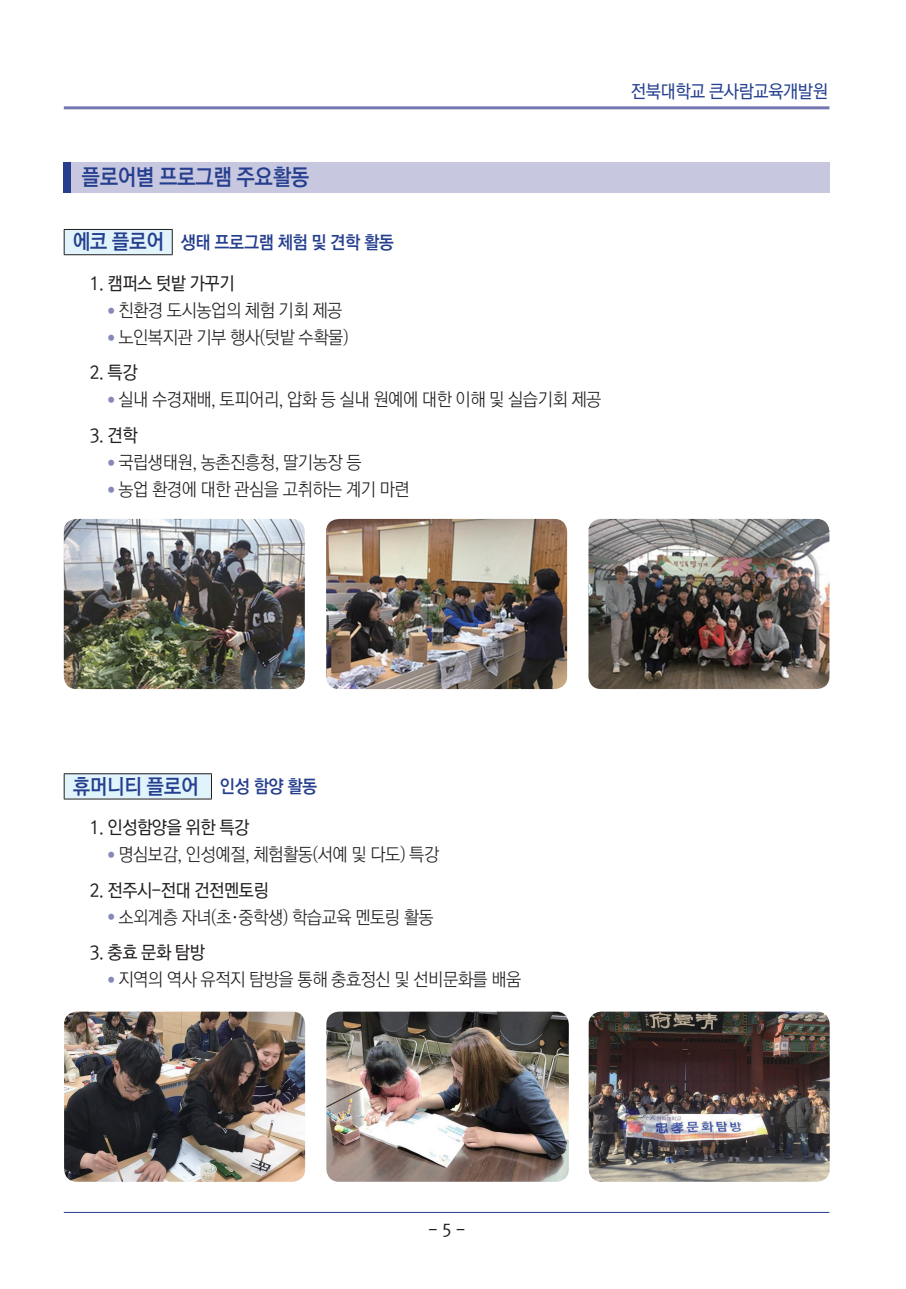
<style>
.page{position:relative;width:906px;height:1289px;background:#fff}
.page>*{position:absolute;margin:0;border:0;box-sizing:border-box;transform-origin:0 0}
.t1{font:22.5px "Rix Go B";letter-spacing:-.025em;color:#253f8e;scale:.92 1}
.t2{font:21px "Rix Go B";letter-spacing:-.025em;color:#253f8e;scale:.94 1}
.t3{font:18px "Rix Go L";letter-spacing:-.025em;color:#231f20;scale:.94 1}
.t4{font:18px "Rix Go M";letter-spacing:-.025em;color:#231f20;scale:.94 1}
.t5{font:18px "Rix Go B";letter-spacing:-.025em;color:#253f8e;scale:.94 1}
.t6{font:18px "Rix Go M";letter-spacing:-.025em;color:#253f8e;scale:.94 1}
.t7{font:16.5px "Rix Go M";color:#231f20}
.s1{font-size:21px}
.s2{font-size:18px}
</style>
<div class="page">
<hr style="left:64px;top:106px;width:765px;height:3px;background:#7477b0">
<hr style="left:64px;top:1212px;width:765px;height:1px;background:#253f8e">
<div style="left:64px;top:162px;width:7px;height:30px;background:#253f8e"></div>
<div style="left:71px;top:162px;width:758px;height:30px;background:#c7c7e0"></div>
<div style="left:64px;top:229px;width:108px;height:26px;background:#e1f4fc"></div>
<hr style="left:64px;top:229px;width:109px;height:1px;background:#231f20">
<svg style="left:64px;top:230px;width:1px;height:24px"></svg>
<svg style="left:172px;top:230px;width:1px;height:24px"></svg>
<hr style="left:64px;top:254px;width:109px;height:1px;background:#231f20">
<div style="left:64px;top:773px;width:147px;height:26px;background:#e1f4fc"></div>
<hr style="left:64px;top:773px;width:148px;height:1px;background:#231f20">
<svg style="left:64px;top:774px;width:1px;height:24px"></svg>
<svg style="left:211px;top:774px;width:1px;height:24px"></svg>
<hr style="left:64px;top:798px;width:148px;height:1px;background:#231f20">
<img style="left:64px;top:1011px;width:241px;height:170px">
<img style="left:326px;top:1011px;width:243px;height:170px">
<img style="left:588px;top:1011px;width:241px;height:170px">
<img style="left:588px;top:519px;width:241px;height:170px">
<img style="left:64px;top:519px;width:241px;height:170px">
<img style="left:326px;top:519px;width:241px;height:170px">
<p class="t1" style="left:82px;top:165px;width:249px">플로어별 프로그램 주요활동</p>
<p class="t5" style="left:73px;top:232px;width:343px"><span class="s1">에코 플로어</span> 생태 프로그램 체험 및 견학 활동</p>
<p class="t4" style="left:89px;top:273px;width:156px">1. 캠퍼스 텃밭 가꾸기</p>
<p class="t3" style="left:108px;top:300px;width:251px"><sup>●</sup> 친환경 도시농업의 체험 기회 제공</p>
<p class="t3" style="left:108px;top:327px;width:257px"><sup>●</sup> 노인복지관 기부 행사(텃밭 수확물)</p>
<p class="t4" style="left:89px;top:363px;width:53px">2. 특강</p>
<p class="t3" style="left:108px;top:390px;width:526px"><sup>●</sup> 실내 수경재배, 토피어리, 압화 등 실내 원예에 대한 이해 및 실습기회 제공</p>
<p class="t4" style="left:89px;top:425px;width:53px">3. 견학</p>
<p class="t3" style="left:108px;top:452px;width:271px"><sup>●</sup> 국립생태원, 농촌진흥청, 딸기농장 등</p>
<p class="t3" style="left:108px;top:479px;width:322px"><sup>●</sup> 농업 환경에 대한 관심을 고취하는 계기 마련</p>
<p class="t6" style="left:631px;top:82px;width:211px">전북대학교 큰사람교육개발원</p>
<p class="t2" style="left:73px;top:774px;width:262px">휴머니티 플로어 <span class="s2">인성 함양 활동</span></p>
<p class="t4" style="left:89px;top:817px;width:172px">1. 인성함양을 위한 특강</p>
<p class="t3" style="left:108px;top:844px;width:354px"><sup>●</sup> 명심보감, 인성예절, 체험활동(서예 및 다도) 특강</p>
<p class="t4" style="left:89px;top:880px;width:192px">2. 전주시-전대 건전멘토링</p>
<p class="t3" style="left:108px;top:907px;width:348px"><sup>●</sup> 소외계층 자녀(초·중학생) 학습교육 멘토링 활동</p>
<p class="t4" style="left:89px;top:942px;width:124px">3. 충효 문화 탐방</p>
<p class="t3" style="left:108px;top:969px;width:441px"><sup>●</sup> 지역의 역사 유적지 탐방을 통해 충효정신 및 선비문화를 배움</p>
<p class="t7" style="left:428px;top:1220px;width:38px">- 5 -</p>
</div>
